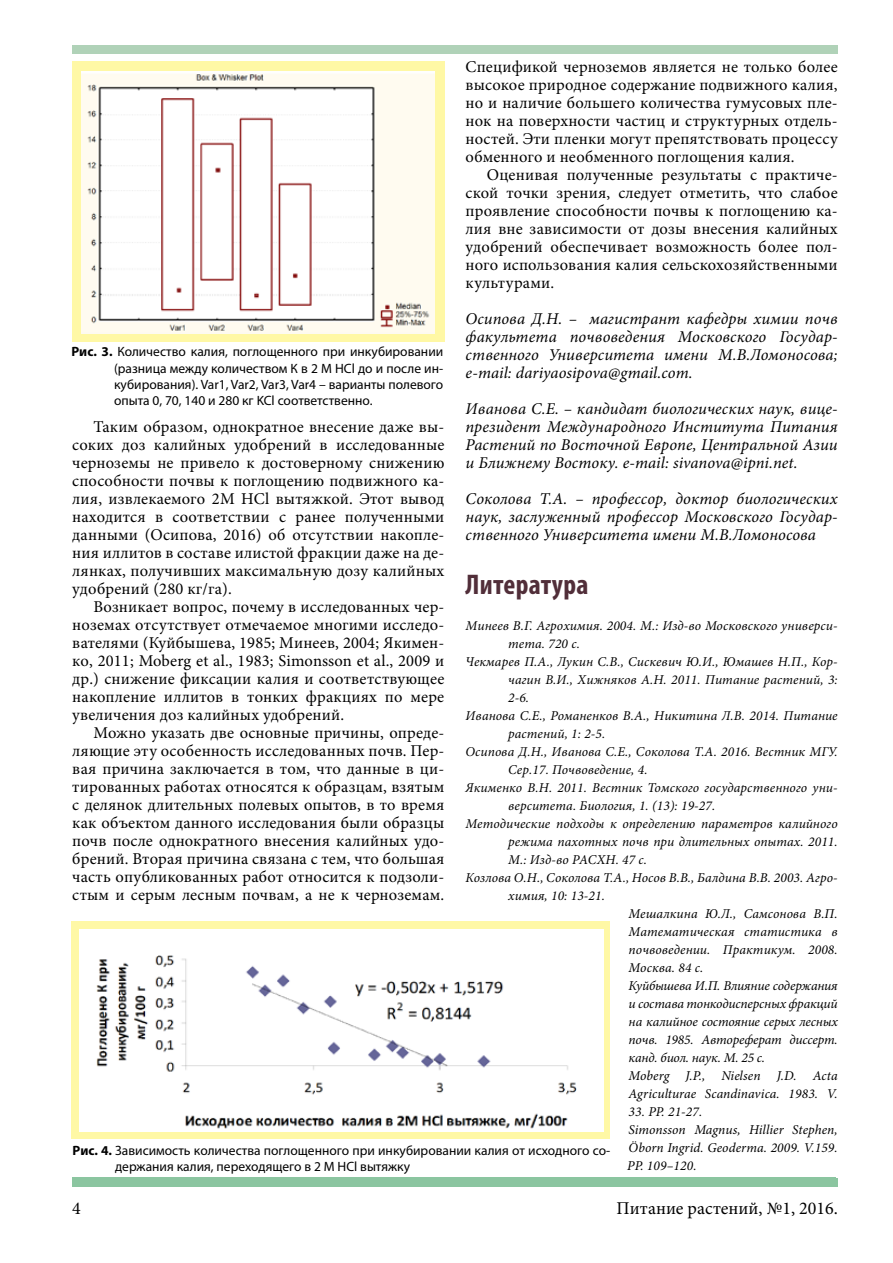
<style>
.page{position:relative;width:893px;height:1263px;background:#fff}
.page>*{position:absolute;margin:0;border:0;box-sizing:border-box;transform-origin:0 0}
.t1{font:700 condensed 28.5px "Myriad Pro";letter-spacing:.01em;color:#512e39}
.t2{font:18px "Minion Pro";color:#000}
.t3{font:16.5px/18px "Minion Pro";letter-spacing:.01em;color:#000;text-align:justify}
.t4{font:italic 16.5px/18px "Minion Pro";letter-spacing:.005em;color:#000;text-align:justify}
.t5{font:italic 13.5px/18px "Minion Pro";letter-spacing:.005em;color:#000}
.t6{font:13.5px/16.2px "Myriad Pro";color:#000}
.t7{font:italic 13.5px "Minion Pro";letter-spacing:-.015em;color:#000}
.s1{font-weight:700}
</style>
<div class="page">
<div style="left:73px;top:45px;width:764px;height:9px;background:#b0d2b8"></div>
<div style="left:72px;top:1178px;width:766px;height:8px;background:#8bc5a0"></div>
<div style="left:72px;top:922px;width:538px;height:217px;background:#fff8a5"></div>
<img style="left:79px;top:929px;width:524px;height:203px">
<div style="left:72px;top:62px;width:372px;height:280px;background:#fff8a5"></div>
<img style="left:82px;top:72px;width:352px;height:261px">
<p class="t3" style="left:466px;top:58px;width:374px">Спецификой черноземов является не только более высокое природное содержание подвижного калия, но и наличие большего количества гумусовых пле‑ нок на поверхности частиц и структурных отдель‑ ностей. Эти пленки могут препятствовать процессу обменного и необменного поглощения калия.</p>
<p class="t3" style="left:466px;top:166px;width:374px;text-indent:21px">Оценивая полученные результаты с практиче‑ ской точки зрения, следует отметить, что слабое проявление способности почвы к поглощению ка‑ лия вне зависимости от дозы внесения калийных удобрений обеспечивает возможность более пол‑ ного использования калия сельскохозяйственными культурами.</p>
<p class="t4" style="left:466px;top:310px;width:374px">Осипова Д.Н. – магистрант кафедры химии почв факультета почвоведения Московского Государ&shy;ственного Университета имени М.В.Ломоносова; e-mail: dariyaosipova@gmail.com.</p>
<p class="t4" style="left:466px;top:400px;width:374px">Иванова С.Е. – кандидат биологических наук, вице&shy;президент Международного Института Питания Растений по Восточной Европе, Центральной Азии и Ближнему Востоку. e-mail: sivanova@ipni.net.</p>
<p class="t4" style="left:466px;top:490px;width:374px">Соколова Т.А. – профессор, доктор биологических наук, заслуженный профессор Московского Государ&shy;ственного Университета имени М.В.Ломоносова</p>
<h1 class="t1" style="left:466px;top:567px;width:124px">Литература</h1>
<p class="t5" style="left:466px;top:617px;width:374px">Минеев В.Г. Агрохимия. 2004. М.: Изд-во Московского универси-</p>
<p class="t5" style="left:508px;top:635px;width:73px">тета. 720 с.</p>
<p class="t5" style="left:466px;top:653px;width:374px">Чекмарев П.А., Лукин С.В., Сискевич Ю.И., Юмашев Н.П., Кор-</p>
<p class="t5" style="left:508px;top:671px;width:331px">чагин В.И., Хижняков А.Н. 2011. Питание растений, 3:</p>
<p class="t5" style="left:508px;top:689px;width:22px">2-6.</p>
<p class="t5" style="left:466px;top:707px;width:374px">Иванова С.Е., Романенков В.А., Никитина Л.В. 2014. Питание</p>
<p class="t5" style="left:508px;top:725px;width:99px">растений, 1: 2-5.</p>
<p class="t5" style="left:466px;top:743px;width:374px">Осипова Д.Н., Иванова С.Е., Соколова Т.А. 2016. Вестник МГУ.</p>
<p class="t5" style="left:508px;top:761px;width:141px">Сер.17. Почвоведение, 4.</p>
<p class="t5" style="left:466px;top:779px;width:374px">Якименко В.Н. 2011. Вестник Томского государственного уни-</p>
<p class="t5" style="left:508px;top:797px;width:209px">верситета. Биология, 1. (13): 19-27.</p>
<p class="t5" style="left:466px;top:815px;width:374px">Методические подходы к определению параметров калийного</p>
<p class="t5" style="left:508px;top:833px;width:331px">режима пахотных почв при длительных опытах. 2011.</p>
<p class="t5" style="left:508px;top:851px;width:140px">М.: Изд-во РАСХН. 47 с.</p>
<p class="t5" style="left:466px;top:869px;width:374px">Козлова О.Н., Соколова Т.А., Носов В.В., Балдина В.В. 2003. Агро-</p>
<p class="t5" style="left:508px;top:887px;width:98px">химия, 10: 13-21.</p>
<p class="t5" style="left:629px;top:905px;width:211px">Мешалкина Ю.Л., Самсонова В.П.</p>
<p class="t5" style="left:629px;top:923px;width:211px">Математическая статистика в</p>
<p class="t5" style="left:629px;top:941px;width:211px">почвоведении. Практикум. 2008.</p>
<p class="t5" style="left:629px;top:959px;width:76px">Москва. 84 с.</p>
<p class="t7" style="left:629px;top:976px;width:211px">Куйбышева И.П. Влияние содержания</p>
<p class="t5" style="left:629px;top:995px;width:211px">и состава тонкодисперсных фракций</p>
<p class="t7" style="left:629px;top:1012px;width:211px">на калийное состояние серых лесных</p>
<p class="t5" style="left:629px;top:1031px;width:211px">почв. 1985. Автореферат диссерт.</p>
<p class="t7" style="left:629px;top:1048px;width:138px">канд. биол. наук. М. 25 с.</p>
<p class="t5" style="left:629px;top:1067px;width:211px">Moberg J.P., Nielsen J.D. Acta</p>
<p class="t5" style="left:629px;top:1085px;width:211px">Agriculturae Scandinavica. 1983. V.</p>
<p class="t5" style="left:627px;top:1103px;width:212px">33. PP. 21-27.<br>Simonsson Magnus, Hillier Stephen,<br>Öborn Ingrid. Geoderma. 2009. V.159.<br>PP. 109–120.</p>
<p class="t6" style="left:114px;top:343px;width:331px;text-align:justify;text-indent:-43px"><span class="s1">Рис. 3.</span> Количество калия, поглощенного при инкубировании (разница между количеством К в 2 M HCl до и после ин&shy;кубирования). Var1, Var2, Var3, Var4 – варианты полевого опыта 0, 70, 140 и 280 кг KCl соответственно.</p>
<p class="t3" style="left:72px;top:418px;width:374px;text-indent:21px">Таким образом, однократное внесение даже вы‑ соких доз калийных удобрений в исследованные черноземы не привело к достоверному снижению способности почвы к поглощению подвижного ка‑ лия, извлекаемого 2M HCl вытяжкой. Этот вывод находится в соответствии с ранее полученными данными (Осипова, 2016) об отсутствии накопле‑ ния иллитов в составе илистой фракции даже на де‑ лянках, получивших максимальную дозу калийных удобрений (280 кг/га).</p>
<p class="t3" style="left:72px;top:598px;width:374px;text-indent:21px">Возникает вопрос, почему в исследованных чер‑ ноземах отсутствует отмечаемое многими исследо‑ вателями (Куйбышева, 1985; Минеев, 2004; Якимен‑ ко, 2011; Moberg et al., 1983; Simonsson et al., 2009 и др.) снижение фиксации калия и соответствующее накопление иллитов в тонких фракциях по мере увеличения доз калийных удобрений.</p>
<p class="t3" style="left:72px;top:724px;width:374px;text-indent:21px">Можно указать две основные причины, опреде‑ ляющие эту особенность исследованных почв. Пер‑ вая причина заключается в том, что данные в ци‑ тированных работах относятся к образцам, взятым с делянок длительных полевых опытов, в то время как объектом данного исследования были образцы почв после однократного внесения калийных удо‑ брений. Вторая причина связана с тем, что большая часть опубликованных работ относится к подзоли‑ стым и серым лесным почвам, а не к черноземам.</p>
<p class="t6" style="left:115px;top:1142px;width:497px;text-indent:-43px"><span class="s1">Рис. 4.</span> Зависимость количества поглощенного при инкубировании калия от исходного со&shy;держания калия, переходящего в 2 M HCl вытяжку</p>
<p class="t2" style="left:72px;top:1196px;width:10px">4</p>
<p class="t2" style="left:616px;top:1196px;width:223px">Питание растений, №1, 2016.</p>
</div>
